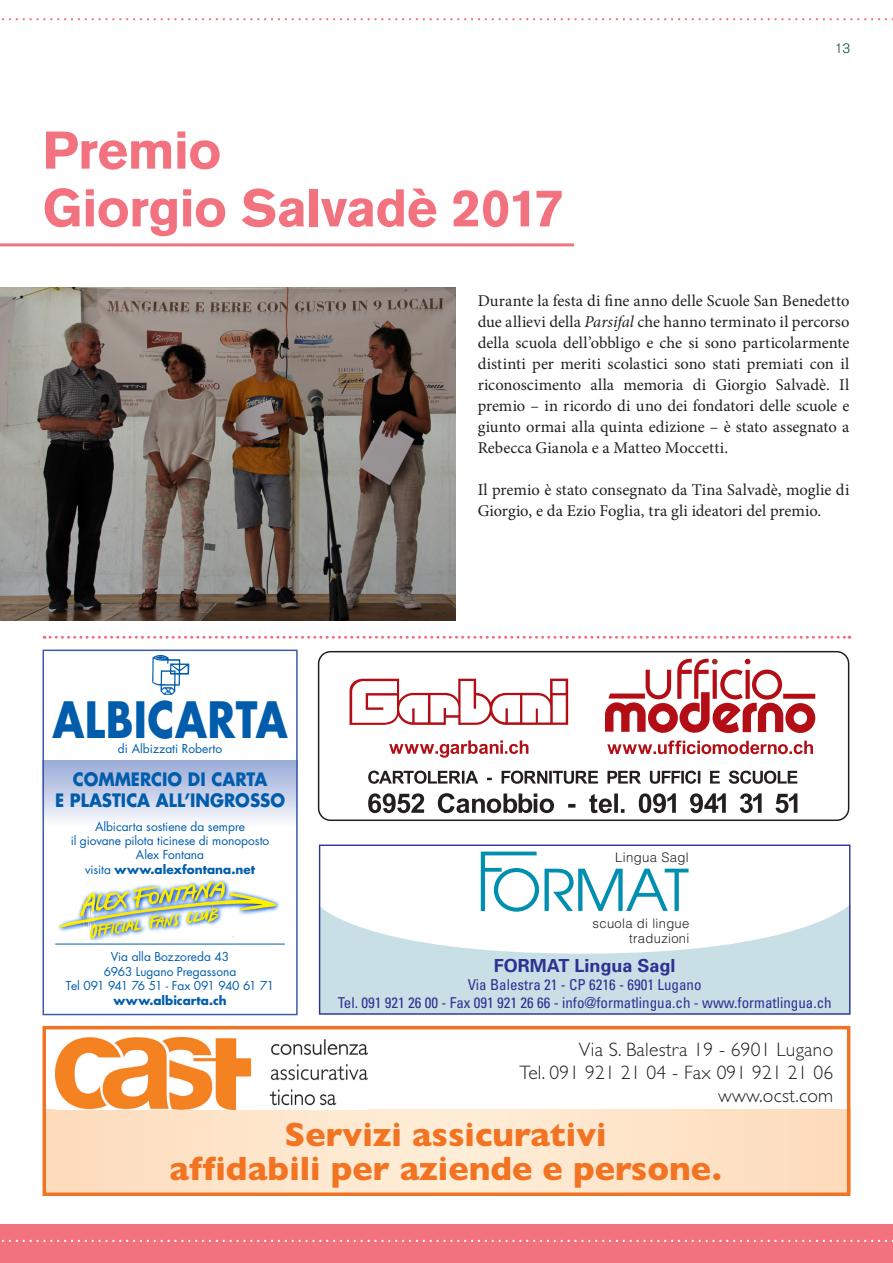
<style>
.page{position:relative;width:893px;height:1263px;background:#fff}
.page>*{position:absolute;margin:0;border:0;box-sizing:border-box;transform-origin:0 0}
.t1{font:57.15px "Avant Garde";letter-spacing:-.025em;color:#008fae}
.t2{font:700 52.5px/57.8px "Akzidenz Grotesk BE";letter-spacing:-.01em;color:#f27280}
.t3{font:700 48.75px "Futura";letter-spacing:.01em;color:#015dac;scale:.84 1}
.t4{font:700 34.05px/34.5px "Gill Sans";color:#f27322;text-align:center}
.t5{font:300 19.5px/23.4px "Gill Sans";letter-spacing:.01em;color:#231f20;text-align:right}
.t6{font:700 18px/21px "Futura";color:#015dac;text-align:center;scale:.92 1}
.t7{font:700 18px "Univers";color:#2e3092}
.t8{font:16.5px/21px "Minion Pro";color:#231f20;text-align:justify}
.t9{font:condensed 15px/18px "Univers";color:#2e3092;text-align:center}
.t10{font:300 13.5px "Akzidenz Grotesk BE";color:#014829}
.t11{font:300 13.2px "Helvetica";letter-spacing:.025em;color:#231f20}
.t12{font:300 13.05px/15.6px "Helvetica";letter-spacing:.025em;color:#231f20;text-align:right}
.t13{font:12px/14.4px "Futura";color:#015dac;text-align:center}
.t14{font:700 12px "Futura";color:#015dac}
.s1{font-style:italic}
.s2{font-weight:700}
</style>
<div class="page">
<div style="left:0;top:1225px;width:893px;height:38px;background:#f27280"></div>
<svg style="left:2px;top:1240px;width:891px;height:2px"></svg>
<svg style="left:2px;top:18px;width:891px;height:2px"></svg>
<hr style="left:0;top:243px;width:574px;height:3px;background:#f27280">
<div style="left:43px;top:761px;width:255px;height:65px;background:linear-gradient(to bottom,#98aad6,#fafafd)"></div>
<div style="left:43px;top:649px;width:255px;height:366px;border:2px solid #3c5ba9"></div>
<img style="left:58px;top:879px;width:222px;height:63px">
<hr style="left:55px;top:944px;width:230px;height:1px;background:#015dac">
<img style="left:152px;top:654px;width:37px;height:41px">
<svg style="left:318px;top:651px;width:531px;height:170px"></svg>
<svg style="left:44px;top:636px;width:806px;height:3px"></svg>
<svg style="left:43px;top:1026px;width:807px;height:170px"></svg>
<img style="left:55px;top:1037px;width:312px;height:73px">
<svg style="left:319px;top:844px;width:531px;height:171px"></svg>
<svg style="left:481px;top:851px;width:56px;height:60px"></svg>
<img style="left:0;top:287px;width:455px;height:333px">
<h2 class="t2" style="left:43px;top:122px;width:523px">Premio<br>Giorgio Salvadè 2017</h2>
<p class="t10" style="left:835px;top:40px;width:17px">13</p>
<p class="t8" style="left:478px;top:290px;width:373px">Durante la festa di fine anno delle Scuole San Benedetto due allievi della <span class="s1">Parsifal</span> che hanno terminato il percorso della scuola dell’obbligo e che si sono particolarmente distinti per meriti scolastici sono stati premiati con il riconoscimento alla memoria di Giorgio Salvadè. Il premio – in ricordo di uno dei fondatori delle scuole e giunto ormai alla quinta edizione – è stato assegnato a Rebecca Gianola e a Matteo Moccetti.</p>
<p class="t8" style="left:478px;top:479px;width:373px">Il premio è stato consegnato da Tina Salvadè, moglie di<br>Giorgio, e da Ezio Foglia, tra gli ideatori del premio.</p>
<h3 class="t3" style="left:53px;top:686px;width:281px">ALBICARTA</h3>
<p class="t13" style="left:118px;top:741px;width:106px">di Albizzati Roberto</p>
<p class="t6" style="left:55px;top:768px;width:252px">COMMERCIO DI CARTA<br>E PLASTICA ALL’INGROSSO</p>
<p class="t13" style="left:71px;top:819px;width:200px">Albicarta sostiene da sempre<br>il giovane pilota ticinese di monoposto<br>Alex Fontana<br>visita <span class="s2">www.alexfontana.net</span></p>
<p class="t13" style="left:66px;top:950px;width:210px">Via alla Bozzoreda 43<br>6963 Lugano Pregassona<br>Tel 091 941 76 51 - Fax 091 940 61 71</p>
<p class="t14" style="left:113px;top:992px;width:115px">www.albicarta.ch</p>
<p class="t11" style="left:615px;top:849px;width:75px">Lingua Sagl</p>
<h1 class="t1" style="left:491px;top:854px;width:199px">ORMAT</h1>
<p class="t12" style="left:593px;top:915px;width:98px">scuola di lingue traduzioni</p>
<p class="t7" style="left:494px;top:954px;width:183px">FORMAT Lingua Sagl</p>
<p class="t9" style="left:338px;top:976px;width:495px">Via Balestra 21 - CP 6216 - 6901 Lugano<br>Tel. 091 921 26 00 - Fax 091 921 26 66 - info@formatlingua.ch - www.formatlingua.ch</p>
<p class="t5" style="left:519px;top:1037px;width:315px">Via S. Balestra 19 - 6901 Lugano<br>Tel. 091 921 21 04 - Fax 091 921 21 06 www.ocst.com</p>
<h3 class="t4" style="left:169px;top:1117px;width:554px">Servizi assicurativi<br>affidabili per aziende e persone.</h3>
</div>
